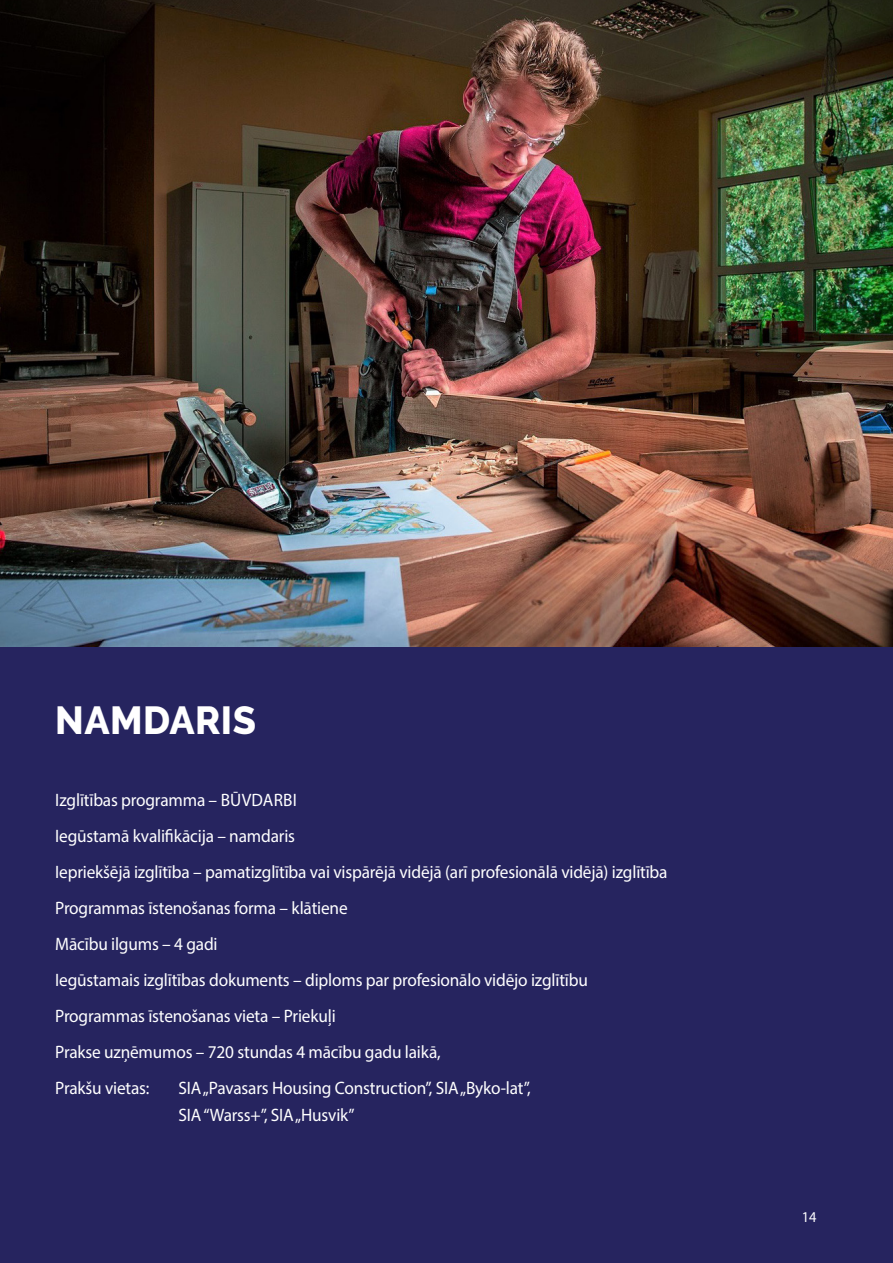
<style>
.page{position:relative;width:893px;height:1263px;background:#fff}
.page>*{position:absolute;margin:0;border:0;box-sizing:border-box;transform-origin:0 0}
.t1{font:800 39px "Raleway";letter-spacing:.01em;color:#fff}
.t2{font:18px/36px "Myriad Pro";letter-spacing:-.01em;color:#fff;scale:.96 1}
.t3{font:15px "Myriad Pro";color:#fff;scale:.96 1}
</style>
<div class="page">
<div style="left:0;top:625px;width:893px;height:638px;background:#26245f"></div>
<img style="left:0;top:0;width:893px;height:646px">
<h1 class="t1" style="left:55px;top:698px;width:202px">NAMDARIS</h1>
<p class="t2" style="left:55px;top:782px;width:639px">Izglītības programma – BŪVDARBI<br>Iegūstamā kvalifikācija – namdaris<br>Iepriekšējā izglītība – pamatizglītība vai vispārējā vidējā (arī profesionālā vidējā) izglītība Programmas īstenošanas forma – klātiene<br>Mācību ilgums – 4 gadi<br>Iegūstamais izglītības dokuments – diploms par profesionālo vidējo izglītību Programmas īstenošanas vieta – Priekuļi<br>Prakse uzņēmumos – 720 stundas 4 mācību gadu laikā,<br>Prakšu vietas:</p>
<p class="t2" style="left:179px;top:1074px;width:368px;line-height:27px">SIA „Pavasars Housing Construction”, SIA „Byko-lat”,<br>SIA “Warss+”, SIA „Husvik”</p>
<p class="t3" style="left:802px;top:1208px;width:17px">14</p>
</div>
